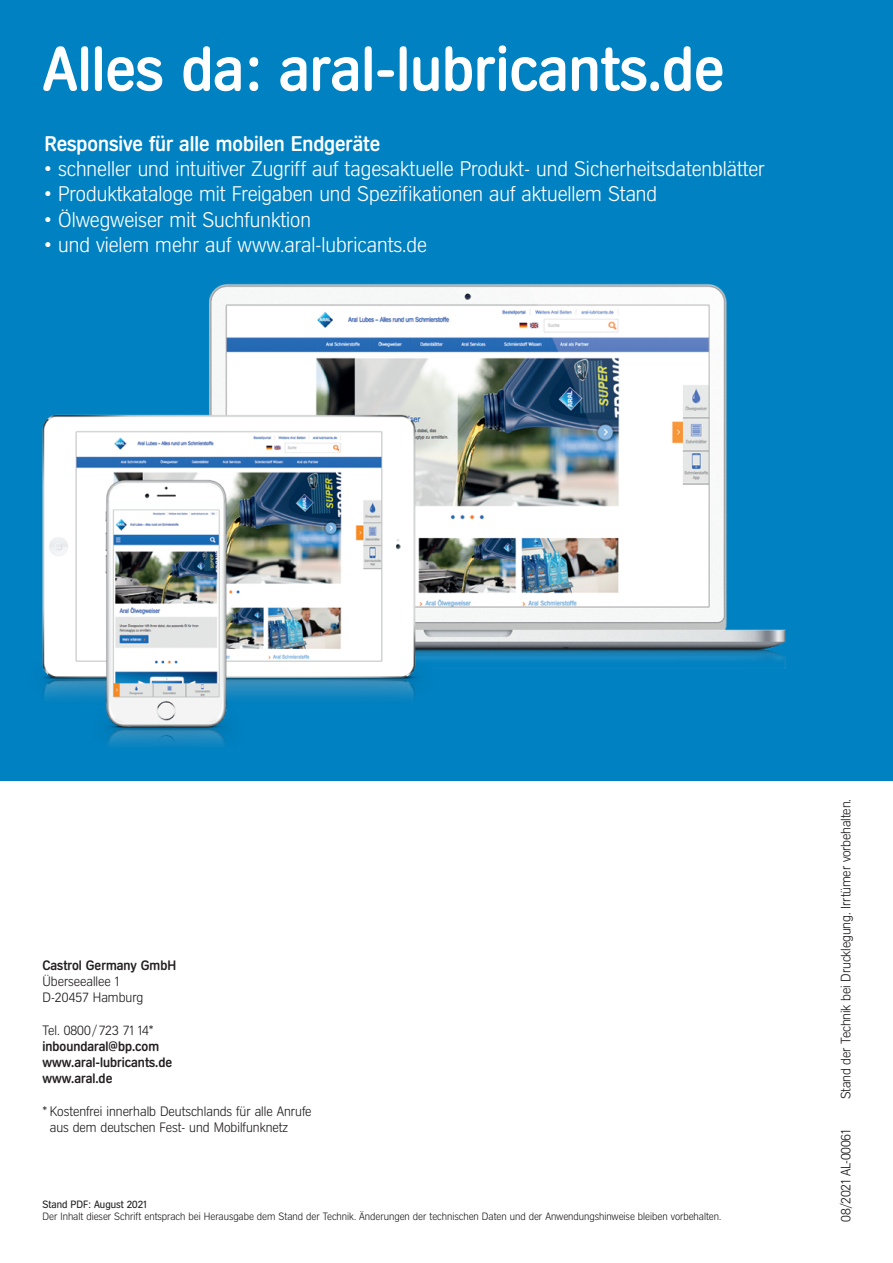
<style>
.page{position:relative;width:893px;height:1263px;background:#fff}
.page>*{position:absolute;margin:0;border:0;box-sizing:border-box;transform-origin:0 0}
.t1{font:500 61.5px "Aral V2";color:#fff}
.t2{font:300 21px "Aral V2";color:#fff}
.t3{font:500 21px "Aral V2";color:#fff}
.t4{font:300 13.5px/16.2px "Aral V2";color:#231f20}
.t5{font:500 13.5px/16.2px "Aral V2";color:#231f20}
.t6{font:300 10.5px "Aral V2";color:#231f20}
.t7{font:10.5px "Aral V2";color:#231f20}
</style>
<div class="page">
<div style="left:0;top:0;width:893px;height:780px;background:#0081c1"></div>
<img style="left:42px;top:283px;width:744px;height:463px">
<h1 class="t1" style="left:43px;top:33px;width:683px">Alles da: aral-lubricants.de</h1>
<p class="t3" style="left:45px;top:131px;width:337px">Responsive für alle mobilen Endgeräte</p>
<p class="t2" style="left:45px;top:157px;width:722px">• schneller und intuitiver Zugriff auf tagesaktuelle Produkt- und Sicherheitsdatenblätter</p>
<p class="t2" style="left:45px;top:182px;width:614px">• Produktkataloge mit Freigaben und Spezifikationen auf aktuellem Stand</p>
<p class="t2" style="left:45px;top:207px;width:268px">• Ölwegweiser mit Suchfunktion</p>
<p class="t2" style="left:45px;top:233px;width:384px">• und vielem mehr auf www.aral-lubricants.de</p>
<p class="t5" style="left:43px;top:957px;width:135px">Castrol Germany GmbH</p>
<p class="t4" style="left:43px;top:973px;width:102px">Überseeallee 1<br>D-20457 Hamburg</p>
<p class="t4" style="left:43px;top:1022px;width:113px">Tel. 0800/ 723 71 14*</p>
<p class="t5" style="left:43px;top:1038px;width:131px">inboundaral@bp.com www.aral-lubricants.de www.aral.de</p>
<p class="t4" style="left:50px;top:1103px;width:263px;text-indent:-7px">* Kostenfrei innerhalb Deutschlands für alle Anrufe aus dem deutschen Fest- und Mobilfunknetz</p>
<p class="t7" style="left:43px;top:1198px;width:106px">Stand PDF: August 2021</p>
<p class="t6" style="left:43px;top:1211px;width:680px">Der Inhalt dieser Schrift entsprach bei Herausgabe dem Stand der Technik. Änderungen der technischen Daten und der Anwendungshinweise bleiben vorbehalten.</p>
<p class="t4" style="left:838px;top:1099px;width:302px;rotate:-90deg">Stand der Technik bei Drucklegung. Irrtümer vorbehalten.</p>
<p class="t4" style="left:838px;top:1221px;width:93px;rotate:-90deg">08/2021 AL-00061</p>
</div>
